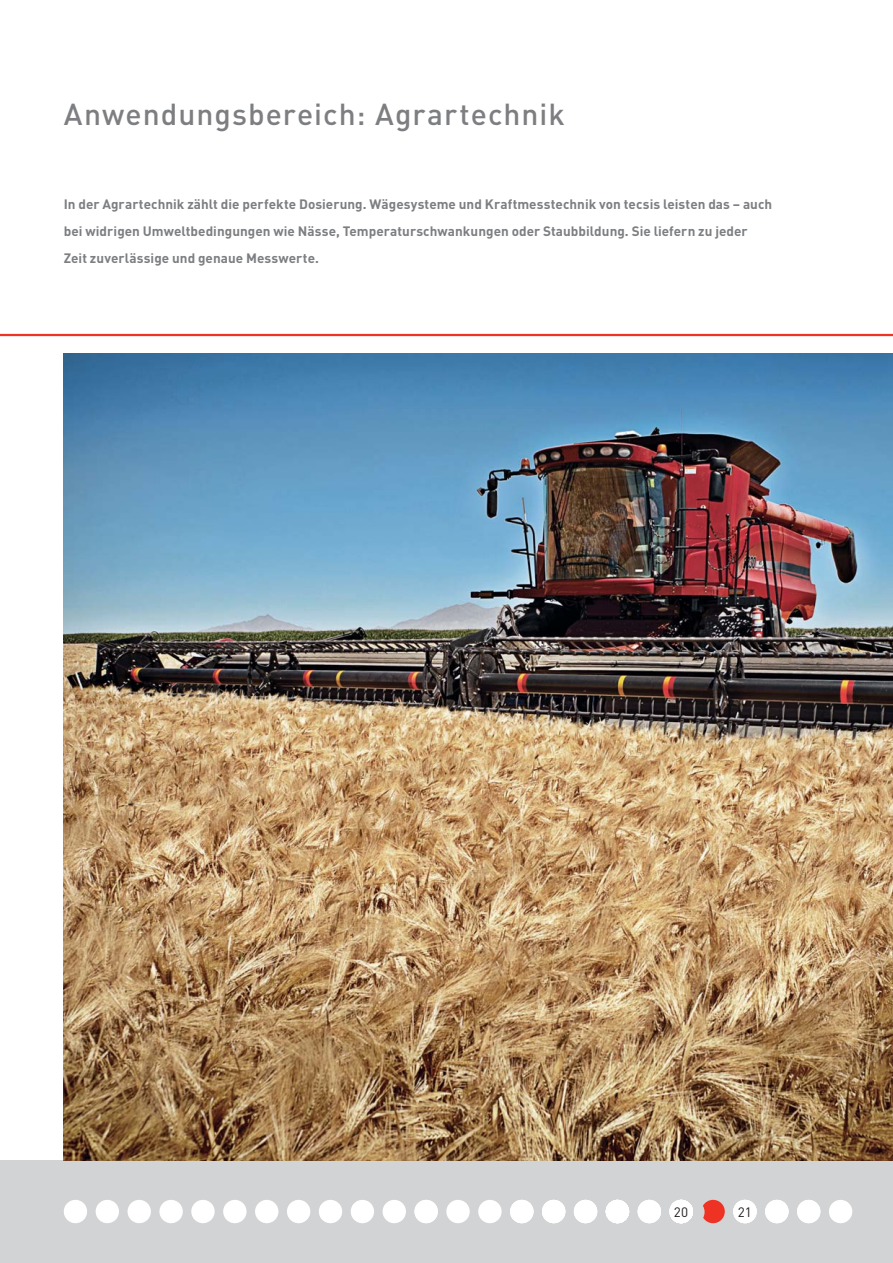
<style>
.page{position:relative;width:893px;height:1263px;background:#fff}
.page>*{position:absolute;margin:0;border:0;box-sizing:border-box;transform-origin:0 0}
.t1{font:500 30px "DIN";letter-spacing:.035em;color:#7c7e81}
.t2{font:700 13.5px/27px "DIN";color:#7c7e81}
.t3{font:13.5px "DIN";color:#231f20}
</style>
<div class="page">
<div style="left:0;top:1161px;width:893px;height:102px;background:#d1d3d4"></div>
<div style="left:446px;top:1200px;width:24px;height:23px;background:#fff;border-radius:50%"></div>
<svg style="left:703px;top:1200px;width:22px;height:23px"></svg>
<div style="left:383px;top:1200px;width:23px;height:23px;background:#fff;border-radius:50%"></div>
<div style="left:414px;top:1200px;width:24px;height:23px;background:#fff;border-radius:50%"></div>
<div style="left:478px;top:1200px;width:24px;height:23px;background:#fff;border-radius:50%"></div>
<div style="left:287px;top:1200px;width:23px;height:23px;background:#fff;border-radius:50%"></div>
<div style="left:319px;top:1200px;width:23px;height:23px;background:#fff;border-radius:50%"></div>
<div style="left:351px;top:1200px;width:23px;height:23px;background:#fff;border-radius:50%"></div>
<div style="left:159px;top:1200px;width:24px;height:23px;background:#fff;border-radius:50%"></div>
<div style="left:191px;top:1200px;width:24px;height:23px;background:#fff;border-radius:50%"></div>
<div style="left:223px;top:1200px;width:24px;height:23px;background:#fff;border-radius:50%"></div>
<div style="left:255px;top:1200px;width:23px;height:23px;background:#fff;border-radius:50%"></div>
<div style="left:64px;top:1200px;width:23px;height:23px;background:#fff;border-radius:50%"></div>
<div style="left:96px;top:1200px;width:23px;height:23px;background:#fff;border-radius:50%"></div>
<div style="left:128px;top:1200px;width:23px;height:23px;background:#fff;border-radius:50%"></div>
<div style="left:510px;top:1200px;width:23px;height:23px;background:#fff;border-radius:50%"></div>
<div style="left:542px;top:1200px;width:23px;height:23px;background:#fff;border-radius:50%"></div>
<div style="left:574px;top:1200px;width:23px;height:23px;background:#fff;border-radius:50%"></div>
<div style="left:638px;top:1200px;width:23px;height:23px;background:#fff;border-radius:50%"></div>
<div style="left:765px;top:1200px;width:23px;height:23px;background:#fff;border-radius:50%"></div>
<div style="left:797px;top:1200px;width:23px;height:23px;background:#fff;border-radius:50%"></div>
<div style="left:829px;top:1200px;width:23px;height:23px;background:#fff;border-radius:50%"></div>
<div style="left:606px;top:1200px;width:23px;height:23px;background:#fff;border-radius:50%"></div>
<div style="left:733px;top:1200px;width:24px;height:23px;background:#fff;border-radius:50%"></div>
<div style="left:669px;top:1200px;width:24px;height:23px;background:#fff;border-radius:50%"></div>
<img style="left:64px;top:353px;width:829px;height:808px">
<hr style="left:0;top:334px;width:893px;height:2px;background:#ee3224">
<h1 class="t1" style="left:64px;top:104px;width:502px">Anwendungsbereich: Agrartechnik</h1>
<p class="t2" style="left:64px;top:192px;width:710px">In der Agrartechnik zählt die perfekte Dosierung. Wägesysteme und Kraftmesstechnik von tecsis leisten das – auch bei widrigen Umweltbedingungen wie Nässe, Temperaturschwankungen oder Staubbildung. Sie liefern zu jeder<br>Zeit zuverlässige und genaue Messwerte.</p>
<p class="t3" style="left:674px;top:1207px;width:16px">20</p>
<p class="t3" style="left:738px;top:1207px;width:15px">21</p>
</div>
